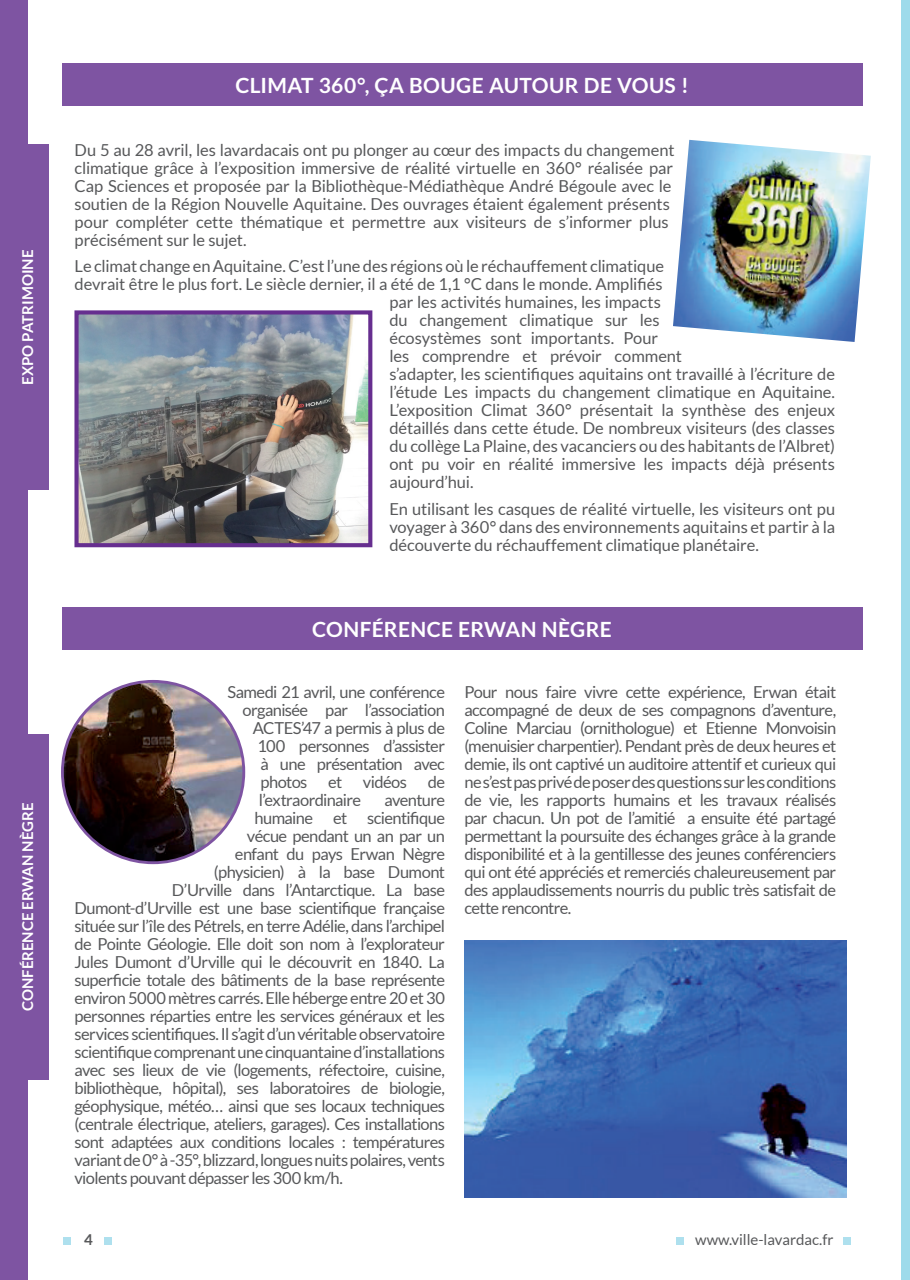
<style>
.page{position:relative;width:910px;height:1280px;background:#fff}
.page>*{position:absolute;margin:0;border:0;box-sizing:border-box;transform-origin:0 0}
.t1{font:700 21px "Lato";letter-spacing:.015em;color:#fff}
.t2{font:16.5px/18px "Lato";letter-spacing:-.02em;color:#57585a;text-align:justify}
.t3{font:16.5px "Lato";letter-spacing:-.04em;color:#57585a}
.t4{font:700 15px "Lato";color:#fff}
.t5{font:15px "Lato";color:#57585a}
.t6{font:700 15px "Lato";color:#57585a}
</style>
<div class="page">
<div style="left:901px;top:0;width:9px;height:1280px;background:#9edbeb"></div>
<div style="left:64px;top:1237px;width:7px;height:7px;background:#aee0ee"></div>
<div style="left:104px;top:1237px;width:7px;height:7px;background:#aee0ee"></div>
<div style="left:676px;top:1237px;width:7px;height:7px;background:#aee0ee"></div>
<div style="left:843px;top:1237px;width:7px;height:7px;background:#aee0ee"></div>
<div style="left:62px;top:63px;width:800px;height:43px;background:#7e54a2"></div>
<div style="left:62px;top:607px;width:800px;height:42px;background:#7e54a2"></div>
<div style="left:0;top:0;width:27px;height:1280px;background:#7e54a2"></div>
<div style="left:0;top:145px;width:48px;height:345px;background:#7e54a2"></div>
<div style="left:0;top:734px;width:48px;height:345px;background:#7e54a2"></div>
<img style="left:673px;top:140px;width:198px;height:202px">
<img style="left:79px;top:315px;width:288px;height:227px">
<div style="left:74px;top:310px;width:298px;height:237px;border:4px solid #662e8f"></div>
<img style="left:465px;top:941px;width:382px;height:256px">
<img style="left:62px;top:681px;width:182px;height:182px;border-radius:91px">
<p class="t4" style="left:19px;top:385px;width:137px;rotate:-90deg">EXPO PATRIMOINE</p>
<p class="t4" style="left:19px;top:1011px;width:210px;rotate:-90deg">CONFÉRENCE ERWAN NÈGRE</p>
<p class="t1" style="left:235px;top:73px;width:455px">CLIMAT 360°, ÇA BOUGE AUTOUR DE VOUS !</p>
<p class="t2" style="left:75px;top:140px;width:601px;text-align:left">Du 5 au 28 avril, les lavardacais ont pu plonger au cœur des impacts du changement climatique grâce à l’exposition immersive de réalité virtuelle en 360° réalisée par Cap Sciences et proposée par la Bibliothèque-Médiathèque André Bégoule avec le soutien de la Région Nouvelle Aquitaine. Des ouvrages étaient également présents pour compléter cette thématique et permettre aux visiteurs de s’informer plus précisément sur le sujet.</p>
<p class="t2" style="left:75px;top:257px;width:591px">Le climat change en Aquitaine. C’est l’une des régions où le réchauffement climatique</p>
<p class="t2" style="left:75px;top:275px;width:590px">devrait être le plus fort. Le siècle dernier, il a été de 1,1 °C dans le monde. Amplifiés</p>
<p class="t2" style="left:389px;top:293px;width:273px">par les activités humaines, les impacts</p>
<p class="t2" style="left:389px;top:311px;width:272px">du changement climatique sur les</p>
<p class="t2" style="left:389px;top:329px;width:270px">écosystèmes sont importants. Pour</p>
<p class="t2" style="left:389px;top:347px;width:294px">les comprendre et prévoir comment</p>
<p class="t2" style="left:389px;top:365px;width:447px">s’adapter, les scientifiques aquitains ont travaillé à l’écriture de</p>
<p class="t2" style="left:389px;top:383px;width:447px">l’étude Les impacts du changement climatique en Aquitaine.</p>
<p class="t2" style="left:389px;top:401px;width:447px">L’exposition Climat 360° présentait la synthèse des enjeux</p>
<p class="t2" style="left:389px;top:419px;width:447px">détaillés dans cette étude. De nombreux visiteurs (des classes</p>
<p class="t2" style="left:389px;top:437px;width:447px">du collège La Plaine, des vacanciers ou des habitants de l’Albret)</p>
<p class="t2" style="left:389px;top:455px;width:447px">ont pu voir en réalité immersive les impacts déjà présents</p>
<p class="t2" style="left:389px;top:473px;width:86px">aujourd’hui.</p>
<p class="t2" style="left:389px;top:499px;width:447px">En utilisant les casques de réalité virtuelle, les visiteurs ont pu voyager à 360° dans des environnements aquitains et partir à la découverte du réchauffement climatique planétaire.</p>
<p class="t1" style="left:312px;top:617px;width:301px">CONFÉRENCE ERWAN NÈGRE</p>
<p class="t2" style="left:227px;top:683px;width:219px">Samedi 21 avril, une conférence</p>
<p class="t2" style="left:242px;top:701px;width:204px">organisée par l’association</p>
<p class="t2" style="left:253px;top:719px;width:193px">ACTES’47 a permis à plus de</p>
<p class="t2" style="left:257px;top:737px;width:189px">100 personnes d’assister</p>
<p class="t2" style="left:260px;top:755px;width:186px">à une présentation avec</p>
<p class="t2" style="left:260px;top:773px;width:48px">photos</p>
<p class="t2" style="left:328px;top:773px;width:16px">et</p>
<p class="t2" style="left:363px;top:773px;width:46px">vidéos</p>
<p class="t2" style="left:428px;top:773px;width:19px">de</p>
<p class="t3" style="left:259px;top:791px;width:104px">l’extraordinaire</p>
<p class="t3" style="left:384px;top:791px;width:62px">aventure</p>
<p class="t3" style="left:254px;top:809px;width:192px">humaine et scientifique</p>
<p class="t2" style="left:247px;top:827px;width:199px">vécue pendant un an par un</p>
<p class="t2" style="left:235px;top:845px;width:212px">enfant du pays Erwan Nègre</p>
<p class="t2" style="left:214px;top:863px;width:233px">(physicien) à la base Dumont</p>
<p class="t2" style="left:172px;top:881px;width:275px">D’Urville dans l’Antarctique. La base</p>
<p class="t2" style="left:74px;top:899px;width:372px">Dumont-d’Urville est une base scientifique française</p>
<p class="t3" style="left:74px;top:917px;width:372px">située sur l’île des Pétrels, en terre Adélie, dans l’archipel</p>
<p class="t2" style="left:74px;top:935px;width:372px">de Pointe Géologie. Elle doit son nom à l’explorateur</p>
<p class="t2" style="left:74px;top:953px;width:372px">Jules Dumont d’Urville qui le découvrit en 1840. La</p>
<p class="t2" style="left:74px;top:971px;width:372px">superficie totale des bâtiments de la base représente</p>
<p class="t2" style="left:74px;top:989px;width:372px">environ 5000 mètres carrés. Elle héberge entre 20 et 30</p>
<p class="t2" style="left:74px;top:1007px;width:372px">personnes réparties entre les services généraux et les</p>
<p class="t2" style="left:74px;top:1025px;width:372px">services scientifiques. Il s’agit d’un véritable observatoire</p>
<p class="t3" style="left:74px;top:1043px;width:372px">scientifique comprenant une cinquantaine d’installations</p>
<p class="t2" style="left:74px;top:1061px;width:372px">avec ses lieux de vie (logements, réfectoire, cuisine,</p>
<p class="t3" style="left:74px;top:1079px;width:372px">bibliothèque, hôpital), ses laboratoires de biologie,</p>
<p class="t2" style="left:74px;top:1097px;width:372px">géophysique, météo… ainsi que ses locaux techniques</p>
<p class="t3" style="left:74px;top:1115px;width:372px">(centrale électrique, ateliers, garages). Ces installations</p>
<p class="t2" style="left:74px;top:1133px;width:372px">sont adaptées aux conditions locales : températures</p>
<p class="t2" style="left:74px;top:1151px;width:372px">variant de 0° à -35°, blizzard, longues nuits polaires, vents</p>
<p class="t2" style="left:74px;top:1169px;width:270px">violents pouvant dépasser les 300 km/h.</p>
<p class="t2" style="left:464px;top:683px;width:373px">Pour nous faire vivre cette expérience, Erwan était accompagné de deux de ses compagnons d’aventure, Coline Marciau (ornithologue) et Etienne Monvoisin (menuisier charpentier). Pendant près de deux heures et demie, ils ont captivé un auditoire attentif et curieux qui ne s’est pas privé de poser des questions sur les conditions de vie, les rapports humains et les travaux réalisés par chacun. Un pot de l’amitié a ensuite été partagé permettant la poursuite des échanges grâce à la grande disponibilité et à la gentillesse des jeunes conférenciers qui ont été appréciés et remerciés chaleureusement par des applaudissements nourris du public très satisfait de cette rencontre.</p>
<p class="t6" style="left:84px;top:1231px;width:10px">4</p>
<p class="t5" style="left:695px;top:1231px;width:140px">www.ville-lavardac.fr</p>
</div>
